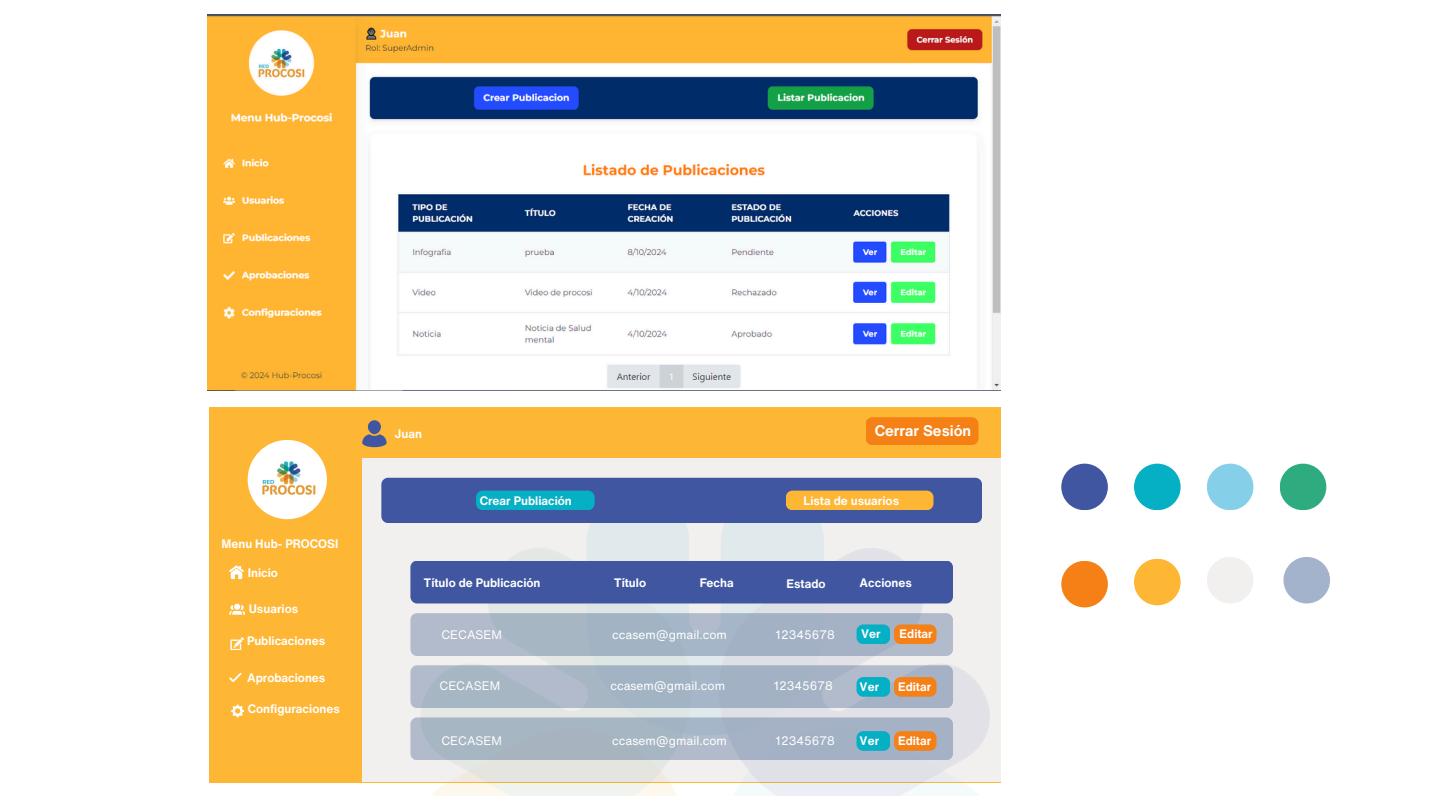
<style>
.page{position:relative;width:1440px;height:810px;background:#fff}
.page>*{position:absolute;margin:0;border:0;box-sizing:border-box;transform-origin:0 0}
.t1{font:700 15px "Helvetica Now Text";color:#fff}
.t2{font:700 12px "Helvetica Now Text";color:#fff}
.t3{font:12px "Helvetica Now Text";color:#fff}
</style>
<div class="page">
<img style="left:207px;top:14px;width:794px;height:376px">
<div style="left:209px;top:407px;width:792px;height:375px;background:#feb635"></div>
<img style="left:362px;top:458px;width:639px;height:337px">
<div style="left:381px;top:478px;width:601px;height:45px;background:#4056a1;border-radius:7px"></div>
<div style="left:410px;top:561px;width:543px;height:42px;background:#4056a1;border-radius:7px"></div>
<div style="left:410px;top:613px;width:543px;height:43px;background:#a5b6c4;border-radius:7px"></div>
<div style="left:410px;top:665px;width:543px;height:43px;background:#a5b6c4;border-radius:7px"></div>
<div style="left:410px;top:717px;width:543px;height:43px;background:#a7b3c4;border-radius:7px"></div>
<div style="left:476px;top:491px;width:119px;height:19px;background:#05afc4;border-radius:7px"></div>
<div style="left:786px;top:491px;width:148px;height:19px;background:#feb635;border-radius:7px"></div>
<div style="left:857px;top:624px;width:33px;height:20px;background:#05afc4;border-radius:7px"></div>
<div style="left:894px;top:624px;width:43px;height:20px;background:#f58016;border-radius:7px"></div>
<div style="left:857px;top:677px;width:33px;height:20px;background:#05afc4;border-radius:7px"></div>
<div style="left:894px;top:677px;width:43px;height:20px;background:#f58016;border-radius:7px"></div>
<div style="left:857px;top:731px;width:33px;height:20px;background:#05afc4;border-radius:7px"></div>
<div style="left:894px;top:731px;width:43px;height:20px;background:#f58016;border-radius:7px"></div>
<img style="left:248px;top:440px;width:79px;height:79px;border-radius:50%">
<svg style="left:229px;top:565px;width:15px;height:14px"></svg>
<svg style="left:229px;top:603px;width:16px;height:12px"></svg>
<svg style="left:230px;top:637px;width:14px;height:13px"></svg>
<svg style="left:229px;top:673px;width:12px;height:9px"></svg>
<svg style="left:231px;top:705px;width:13px;height:12px"></svg>
<div style="left:368px;top:420px;width:13px;height:14px;background:#4056a1;border-radius:50%"></div>
<svg style="left:362px;top:434px;width:25px;height:13px"></svg>
<div style="left:866px;top:417px;width:112px;height:28px;background:#f58016;border-radius:7px"></div>
<div style="left:1061px;top:464px;width:47px;height:46px;background:#4056a1;border-radius:50%"></div>
<div style="left:1134px;top:464px;width:47px;height:46px;background:#05afc4;border-radius:50%"></div>
<div style="left:1134px;top:559px;width:47px;height:46px;background:#feb635;border-radius:50%"></div>
<div style="left:1061px;top:561px;width:47px;height:46px;background:#f58016;border-radius:50%"></div>
<div style="left:1280px;top:464px;width:46px;height:46px;background:#2eac80;border-radius:50%"></div>
<div style="left:1207px;top:464px;width:46px;height:46px;background:#85cfe8;border-radius:50%"></div>
<div style="left:1207px;top:557px;width:46px;height:46px;background:#f2efef;border-radius:50%"></div>
<div style="left:1283px;top:557px;width:47px;height:46px;background:#a4b3cc;border-radius:50%"></div>
<p class="t2" style="left:221px;top:535px;width:118px">Menu Hub- PROCOSI</p>
<h2 class="t2" style="left:248px;top:563px;width:32px">Inicio</h2>
<p class="t2" style="left:249px;top:600px;width:51px">Usuarios</p>
<h2 class="t2" style="left:247px;top:632px;width:80px">Publicaciones</h2>
<p class="t2" style="left:247px;top:669px;width:80px">Aprobaciones</p>
<h2 class="t2" style="left:248px;top:700px;width:94px">Configuraciones</h2>
<h2 class="t2" style="left:395px;top:425px;width:29px">Juan</h2>
<p class="t1" style="left:875px;top:419px;width:98px">Cerrar Sesión</p>
<p class="t2" style="left:480px;top:491px;width:94px">Crear Publiación</p>
<h2 class="t2" style="left:803px;top:491px;width:97px">Lista de usuarios</h2>
<h2 class="t2" style="left:424px;top:574px;width:118px">Título de Publicación</h2>
<h2 class="t2" style="left:614px;top:574px;width:33px">Título</h2>
<p class="t2" style="left:700px;top:574px;width:36px">Fecha</p>
<h1 class="t2" style="left:787px;top:575px;width:41px">Estado</h1>
<p class="t2" style="left:860px;top:574px;width:54px">Acciones</p>
<h2 class="t3" style="left:442px;top:626px;width:62px">CECASEM</h2>
<h2 class="t3" style="left:612px;top:626px;width:116px">ccasem@gmail.com</h2>
<h2 class="t3" style="left:776px;top:626px;width:61px">12345678</h2>
<h2 class="t3" style="left:440px;top:676px;width:62px">CECASEM</h2>
<h2 class="t3" style="left:610px;top:676px;width:116px">ccasem@gmail.com</h2>
<h2 class="t3" style="left:774px;top:676px;width:61px">12345678</h2>
<h2 class="t3" style="left:442px;top:732px;width:62px">CECASEM</h2>
<h2 class="t3" style="left:612px;top:732px;width:116px">ccasem@gmail.com</h2>
<h2 class="t3" style="left:776px;top:732px;width:61px">12345678</h2>
<h2 class="t2" style="left:861px;top:625px;width:21px">Ver</h2>
<h2 class="t2" style="left:900px;top:625px;width:35px">Editar</h2>
<h2 class="t2" style="left:860px;top:678px;width:21px">Ver</h2>
<h2 class="t2" style="left:898px;top:678px;width:35px">Editar</h2>
<h2 class="t2" style="left:860px;top:732px;width:21px">Ver</h2>
<p class="t2" style="left:898px;top:732px;width:35px">Editar</p>
</div>
